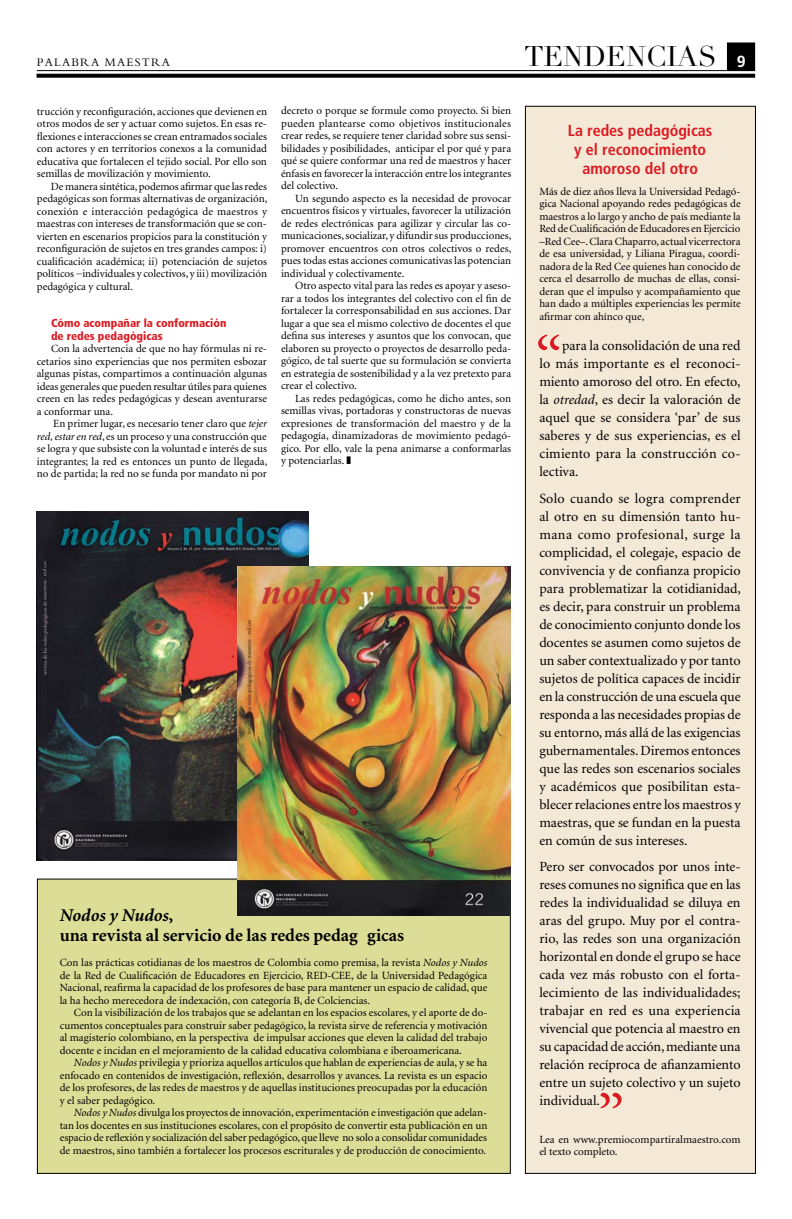
<style>
.page{position:relative;width:792px;height:1219px;background:#fff}
.page>*{position:absolute;margin:0;border:0;box-sizing:border-box;transform-origin:0 0}
.t1{font:28px "Didot LH";color:#000}
.t2{font:700 18px/20px "Minion";color:#000}
.t3{font:700 condensed 16px/19px "Frutiger";color:#db1a21;text-align:center}
.t4{font:14px/18px "Minion";color:#000;text-align:justify}
.t5{font:12px "Bembo";color:#000}
.t6{font:900 condensed 11.5px/12.5px "Frutiger";color:#db1a21}
.t7{font:11px/12.5px "Minion";color:#000;text-align:justify}
.s1{font-family:"Frutiger";font-weight:700;font-size:16px;color:#fff}
.s2{font-style:italic}
</style>
<div class="page">
<hr style="left:37px;top:70px;width:718px;height:1px;background:#000">
<svg style="left:37px;top:74px;width:718px;height:4px;background:#121212"></svg>
<div style="left:727px;top:43px;width:28px;height:27px;background:#000"></div>
<div style="left:525px;top:106px;width:230px;height:1067px;background:#f4e8d6"></div>
<div style="left:525px;top:106px;width:231px;height:1068px;border:1px solid #000"></div>
<div style="left:37px;top:879px;width:473px;height:294px;background:#dcdd96"></div>
<img style="left:37px;top:511px;width:271px;height:350px">
<img style="left:238px;top:566px;width:273px;height:350px">
<svg style="left:538px;top:334px;width:21px;height:16px"></svg>
<svg style="left:601px;top:1093px;width:21px;height:15px"></svg>
<p class="t5" style="left:37px;top:56px;width:10px">PALABRA</p>
<p class="t5" style="left:105px;top:56px;width:11px">MAESTRA</p>
<h1 class="t1" style="left:524px;top:40px;width:223px">TENDENCIAS <span class="s1">9</span></h1>
<p class="t7" style="left:37px;top:105px;width:232px">trucción y reconfiguración, acciones que devienen en otros modos de ser y actuar como sujetos. En esas re&shy;flexiones e interacciones se crean entramados sociales con actores y en territorios conexos a la comunidad educativa que fortalecen el tejido social. Por ello son semillas de movilización y movimiento.</p>
<p class="t7" style="left:37px;top:180px;width:232px;text-indent:14px">De manera sintética, podemos afirmar que las redes pedagógicas son formas alternativas de organización, conexión e interacción pedagógica de maestros y maestras con intereses de transformación que se con&shy;vierten en escenarios propicios para la constitución y reconfiguración de sujetos en tres grandes campos: i) cualificación académica; ii) potenciación de sujetos políticos −individuales y colectivos, y iii) movilización pedagógica y cultural.</p>
<p class="t6" style="left:51px;top:317px;width:177px">Cómo acompañar la conformación de redes pedagógicas</p>
<p class="t7" style="left:37px;top:343px;width:232px;text-indent:14px">Con la advertencia de que no hay fórmulas ni re&shy;cetarios sino experiencias que nos permiten esbozar algunas pistas, compartimos a continuación algunas ideas generales que pueden resultar útiles para quienes creen en las redes pedagógicas y desean aventurarse a conformar una.</p>
<p class="t7" style="left:37px;top:418px;width:232px;text-indent:16px">En primer lugar, es necesario tener claro que <span class="s2">tejer red, estar en red</span>, es un proceso y una construcción que se logra y que subsiste con la voluntad e interés de sus integrantes; la red es entonces un punto de llegada, no de partida; la red no se funda por mandato ni por</p>
<p class="t7" style="left:281px;top:105px;width:232px">decreto o porque se formule como proyecto. Si bien pueden plantearse como objetivos institucionales crear redes, se requiere tener claridad sobre sus sensi&shy;bilidades y posibilidades, anticipar el por qué y para qué se quiere conformar una red de maestros y hacer énfasis en favorecer la interacción entre los integrantes del colectivo.</p>
<p class="t7" style="left:281px;top:192px;width:232px;text-indent:14px">Un segundo aspecto es la necesidad de provocar encuentros físicos y virtuales, favorecer la utilización de redes electrónicas para agilizar y circular las co&shy;municaciones, socializar, y difundir sus producciones, promover encuentros con otros colectivos o redes, pues todas estas acciones comunicativas las potencian individual y colectivamente.</p>
<p class="t7" style="left:281px;top:280px;width:232px;text-indent:14px">Otro aspecto vital para las redes es apoyar y aseso&shy;rar a todos los integrantes del colectivo con el fin de fortalecer la corresponsabilidad en sus acciones. Dar lugar a que sea el mismo colectivo de docentes el que defina sus intereses y asuntos que los convocan, que elaboren su proyecto o proyectos de desarrollo peda&shy;gógico, de tal suerte que su formulación se convierta en estrategia de sostenibilidad y a la vez pretexto para crear el colectivo.</p>
<p class="t7" style="left:281px;top:392px;width:232px;text-indent:14px">Las redes pedagógicas, como he dicho antes, son semillas vivas, portadoras y constructoras de nuevas expresiones de transformación del maestro y de la pedagogía, dinamizadoras de movimiento pedagó&shy;gico. Por ello, vale la pena animarse a conformarlas y potenciarlas.</p>
<h2 class="t2" style="left:60px;top:906px;width:346px"><span class="s2">Nodos y Nudos</span>,<br>una revista al servicio de las redes pedagógicas</h2>
<p class="t7" style="left:60px;top:957px;width:429px">Con las prácticas cotidianas de los maestros de Colombia como premisa, la revista <span class="s2">Nodos y Nudos </span>de la Red de Cualificación de Educadores en Ejercicio, RED-CEE, de la Universidad Pedagógica Nacional, reafirma la capacidad de los profesores de base para mantener un espacio de calidad, que la ha hecho merecedora de indexación, con categoría B, de Colciencias.</p>
<p class="t7" style="left:60px;top:1007px;width:429px;text-indent:14px">Con la visibilización de los trabajos que se adelantan en los espacios escolares, y el aporte de do&shy;cumentos conceptuales para construir saber pedagógico, la revista sirve de referencia y motivación al magisterio colombiano, en la perspectiva de impulsar acciones que eleven la calidad del trabajo docente e incidan en el mejoramiento de la calidad educativa colombiana e iberoamericana.</p>
<p class="t7" style="left:60px;top:1057px;width:429px;text-indent:14px"><span class="s2">Nodos y Nudos</span> privilegia y prioriza aquellos artículos que hablan de experiencias de aula, y se ha enfocado en contenidos de investigación, reflexión, desarrollos y avances. La revista es un espacio de los profesores, de las redes de maestros y de aquellas instituciones preocupadas por la educación y el saber pedagógico.</p>
<p class="t7" style="left:60px;top:1107px;width:429px;text-indent:14px"><span class="s2">Nodos y Nudos</span> divulga los proyectos de innovación, experimentación e investigación que adelan&shy;tan los docentes en sus instituciones escolares, con el propósito de convertir esta publicación en un espacio de reflexión y socialización del saber pedagógico, que lleve no solo a consolidar comunidades de maestros, sino también a fortalecer los procesos escriturales y de producción de conocimiento.</p>
<h3 class="t3" style="left:568px;top:121px;width:146px">La redes pedagógicas y el reconocimiento amoroso del otro</h3>
<p class="t7" style="left:539px;top:185px;width:203px">Más de diez años lleva la Universidad Pedagó&shy;gica Nacional apoyando redes pedagógicas de maestros a lo largo y ancho de país mediante la Red de Cualificación de Educadores en Ejercicio –Red Cee–. Clara Chaparro, actual vicerrectora de esa universidad, y Liliana Piragua, coordi&shy;nadora de la Red Cee quienes han conocido de cerca el desarrollo de muchas de ellas, consi&shy;deran que el impulso y acompañamiento que han dado a múltiples experiencias les permite afirmar con ahínco que,</p>
<p class="t4" style="left:539px;top:337px;width:203px;text-indent:23px">para la consolidación de una red lo más importante es el reconoci&shy;miento amoroso del otro. En efecto, la <span class="s2">otredad</span>, es decir la valoración de aquel que se considera ‘par’ de sus saberes y de sus experiencias, es el cimiento para la construcción co&shy;lectiva.</p>
<p class="t4" style="left:539px;top:490px;width:203px">Solo cuando se logra comprender al otro en su dimensión tanto hu&shy;mana como profesional, surge la complicidad, el colegaje, espacio de convivencia y de confianza propicio para problematizar la cotidianidad, es decir, para construir un problema de conocimiento conjunto donde los docentes se asumen como sujetos de un saber contextualizado y por tanto sujetos de política capaces de incidir en la construcción de una escuela que responda a las necesidades propias de su entorno, más allá de las exigencias gubernamentales. Diremos entonces que las redes son escenarios sociales y académicos que posibilitan esta&shy;blecer relaciones entre los maestros y maestras, que se fundan en la puesta en común de sus intereses.</p>
<p class="t4" style="left:539px;top:858px;width:203px">Pero ser convocados por unos inte&shy;reses comunes no significa que en las redes la individualidad se diluya en aras del grupo. Muy por el contra&shy;rio, las redes son una organización horizontal en donde el grupo se hace cada vez más robusto con el forta&shy;lecimiento de las individualidades; trabajar en red es una experiencia vivencial que potencia al maestro en su capacidad de acción, mediante una relación recíproca de afianzamiento entre un sujeto colectivo y un sujeto individual.</p>
<p class="t7" style="left:539px;top:1133px;width:203px">Lea en www.premiocompartiralmaestro.com el texto completo.</p>
</div>
